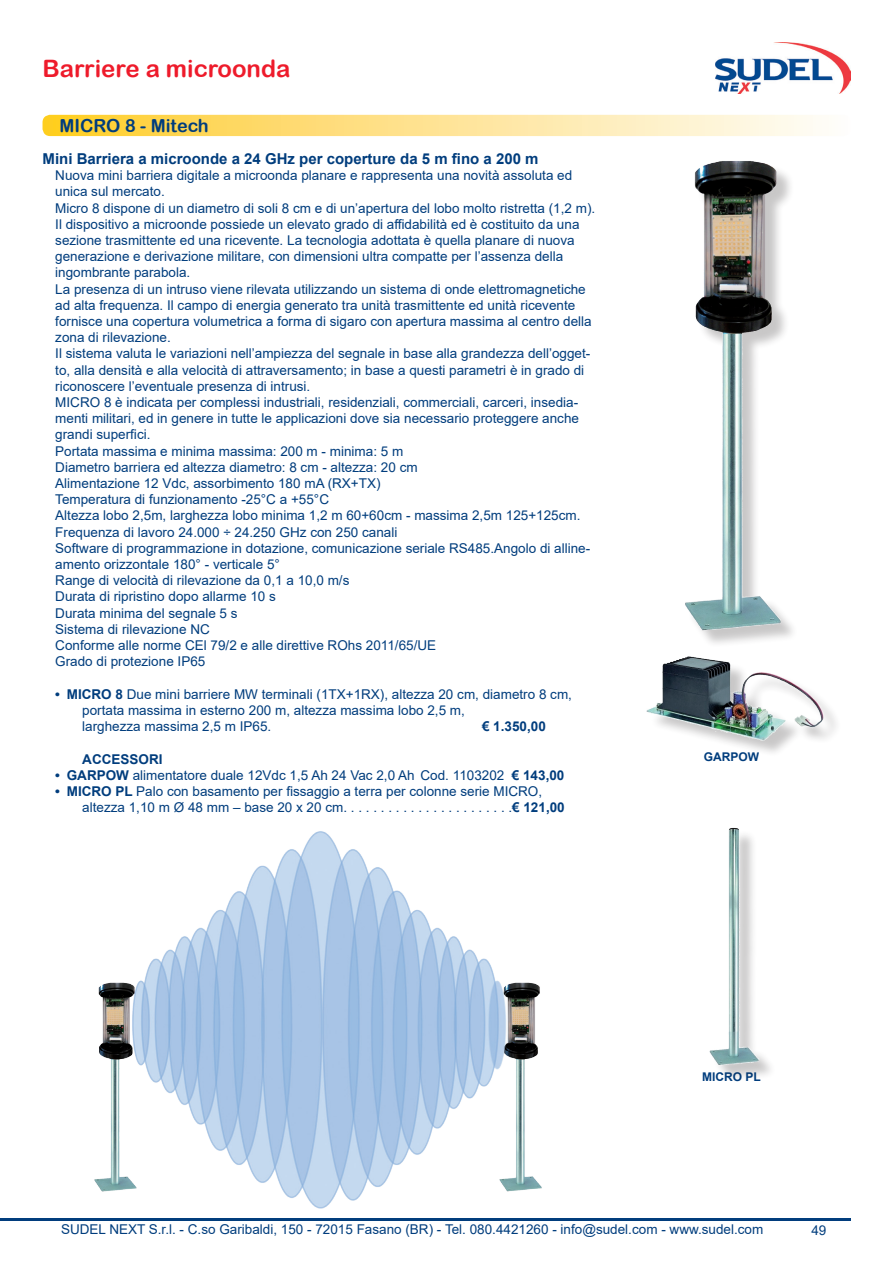
<style>
.page{position:relative;width:893px;height:1263px;background:#fff}
.page>*{position:absolute;margin:0;border:0;box-sizing:border-box;transform-origin:0 0}
.t1{font:24px "Arial Rounded MT Bold";color:#ee1b2b}
.t2{font:18px "Arial Rounded MT Bold";color:#013d7d}
.t3{font:700 15px "Arial";color:#013d7d}
.t4{font:13.5px/16.2px "Arial";color:#013d7d}
.t5{font:700 13.5px "Arial";color:#013d7d}
.t6{font:700 12px "Arial";color:#013d7d}
.s1{font-weight:700}
</style>
<div class="page">
<img style="left:716px;top:43px;width:134px;height:51px">
<hr style="left:0;top:1218px;width:850px;height:2px;background:#013d7d">
<svg style="left:43px;top:115px;width:773px;height:21px;background:#fee390"></svg>
<div style="left:687px;top:163px;width:112px;height:485px;background:#231f20;opacity:.25"></div>
<img style="left:685px;top:161px;width:102px;height:473px">
<div style="left:650px;top:659px;width:192px;height:99px;background:#231f20;opacity:.25"></div>
<img style="left:646px;top:656px;width:178px;height:95px">
<div style="left:713px;top:830px;width:64px;height:253px;background:#231f20;opacity:.25"></div>
<img style="left:709px;top:827px;width:54px;height:240px">
<img style="left:94px;top:831px;width:448px;height:378px">
<h1 class="t1" style="left:43px;top:54px;width:249px">Barriere a microonda</h1>
<h2 class="t2" style="left:59px;top:115px;width:151px">MICRO 8 - Mitech</h2>
<p class="t3" style="left:43px;top:148px;width:498px">Mini Barriera a microonde a 24 GHz per coperture da 5 m fino a 200 m</p>
<p class="t4" style="left:55px;top:167px;width:541px">Nuova mini barriera digitale a microonda planare e rappresenta una novità assoluta ed unica sul mercato.<br>Micro 8 dispone di un diametro di soli 8 cm e di un’apertura del lobo molto ristretta (1,2 m).<br>Il dispositivo a microonde possiede un elevato grado di affidabilità ed è costituito da una sezione trasmittente ed una ricevente. La tecnologia adottata è quella planare di nuova generazione e derivazione militare, con dimensioni ultra compatte per l’assenza della ingombrante parabola.<br>La presenza di un intruso viene rilevata utilizzando un sistema di onde elettromagnetiche ad alta frequenza. Il campo di energia generato tra unità trasmittente ed unità ricevente fornisce una copertura volumetrica a forma di sigaro con apertura massima al centro della zona di rilevazione.<br>Il sistema valuta le variazioni nell’ampiezza del segnale in base alla grandezza dell’ogget&shy;to, alla densità e alla velocità di attraversamento; in base a questi parametri è in grado di riconoscere l’eventuale presenza di intrusi.<br>MICRO 8 è indicata per complessi industriali, residenziali, commerciali, carceri, insedia&shy;menti militari, ed in genere in tutte le applicazioni dove sia necessario proteggere anche grandi superfici.<br>Portata massima e minima massima: 200 m - minima: 5 m<br>Diametro barriera ed altezza diametro: 8 cm - altezza: 20 cm<br>Alimentazione 12 Vdc, assorbimento 180 mA (RX+TX)<br>Temperatura di funzionamento -25°C a +55°C<br>Altezza lobo 2,5m, larghezza lobo minima 1,2 m 60+60cm - massima 2,5m 125+125cm.<br>Frequenza di lavoro 24.000 ÷ 24.250 GHz con 250 canali<br>Software di programmazione in dotazione, comunicazione seriale RS485.Angolo di alline&shy;amento orizzontale 180° - verticale 5°<br>Range di velocità di rilevazione da 0,1 a 10,0 m/s<br>Durata di ripristino dopo allarme 10 s<br>Durata minima del segnale 5 s<br>Sistema di rilevazione NC<br>Conforme alle norme CEl 79/2 e alle direttive ROhs 2011/65/UE<br>Grado di protezione IP65</p>
<p class="t4" style="left:82px;top:686px;width:491px;text-indent:-27px"><span class="s1">• MICRO 8</span> Due mini barriere MW terminali (1TX+1RX), altezza 20 cm, diametro 8 cm, portata massima in esterno 200 m, altezza massima lobo 2,5 m,<br>larghezza massima 2,5 m IP65.</p>
<p class="t5" style="left:482px;top:717px;width:65px">€ 1.350,00</p>
<p class="t5" style="left:82px;top:749px;width:82px">ACCESSORI</p>
<p class="t4" style="left:55px;top:767px;width:511px"><span class="s1">• GARPOW</span> alimentatore duale 12Vdc 1,5 Ah 24 Vac 2,0 Ah Cod. 1103202 <span class="s1">€ 143,00</span></p>
<p class="t4" style="left:82px;top:783px;width:484px;text-indent:-27px"><span class="s1">• MICRO PL</span> Palo con basamento per fissaggio a terra per colonne serie MICRO, altezza1,10mØ48mm–base20x20cm.......................<span class="s1">€ 121,00</span></p>
<p class="t6" style="left:704px;top:748px;width:57px">GARPOW</p>
<p class="t6" style="left:702px;top:1069px;width:60px">MICRO PL</p>
<p class="t4" style="left:61px;top:1220px;width:704px">SUDEL NEXT S.r.l. - C.so Garibaldi, 150 - 72015 Fasano (BR) - Tel. 080.4421260 - info@sudel.com - www.sudel.com</p>
<p class="t4" style="left:811px;top:1222px;width:17px">49</p>
</div>
